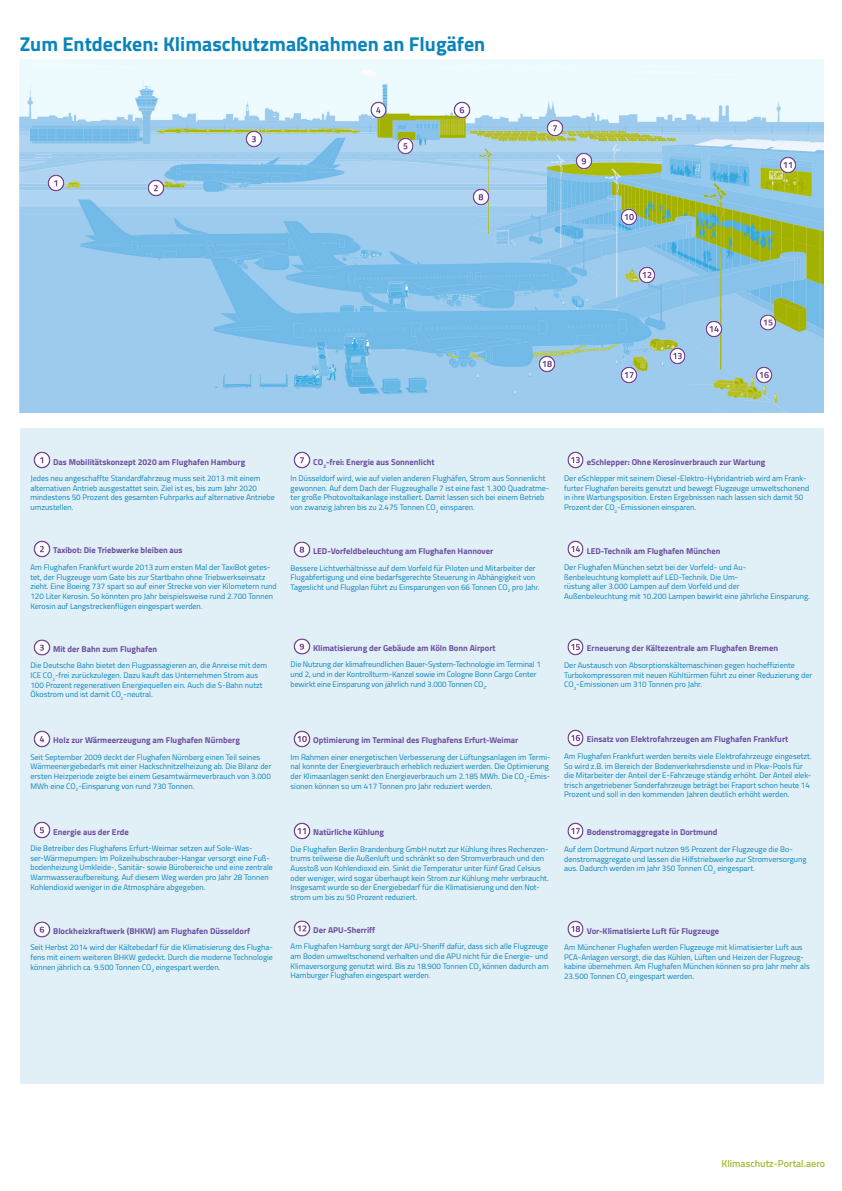
<style>
.page{position:relative;width:842px;height:1191px;background:#fff}
.page>*{position:absolute;margin:0;border:0;box-sizing:border-box;transform-origin:0 0}
.t1{font:700 20px "Titillium";color:#0a84ba}
.t2{font:600 10px "Titillium";color:#a5bb38}
.t3{font:700 8.5px "Titillium";color:#6d4e9f}
.t4{font:8px/9.6px "Titillium";color:#0a84ba}
.s1{font-size:7.5px}
</style>
<div class="page">
<img style="left:20px;top:59px;width:803px;height:353px">
<div style="left:20px;top:428px;width:803px;height:655px;background:#e1f0f7"></div>
<img style="left:33px;top:451px;width:18px;height:18px">
<img style="left:33px;top:540px;width:18px;height:18px">
<img style="left:33px;top:639px;width:18px;height:17px">
<img style="left:33px;top:730px;width:18px;height:18px">
<img style="left:33px;top:821px;width:18px;height:18px">
<img style="left:33px;top:921px;width:18px;height:17px">
<img style="left:293px;top:451px;width:18px;height:18px">
<img style="left:293px;top:541px;width:18px;height:17px">
<img style="left:293px;top:638px;width:18px;height:17px">
<img style="left:293px;top:730px;width:18px;height:18px">
<img style="left:293px;top:822px;width:18px;height:18px">
<img style="left:293px;top:920px;width:18px;height:17px">
<img style="left:567px;top:451px;width:17px;height:18px">
<img style="left:567px;top:540px;width:17px;height:18px">
<img style="left:567px;top:638px;width:17px;height:18px">
<img style="left:567px;top:729px;width:17px;height:18px">
<img style="left:567px;top:822px;width:17px;height:18px">
<img style="left:567px;top:920px;width:17px;height:18px">
<img style="left:702px;top:317px;width:23px;height:23px">
<img style="left:573px;top:149px;width:22px;height:23px">
<img style="left:45px;top:171px;width:22px;height:23px">
<img style="left:617px;top:205px;width:23px;height:23px">
<img style="left:470px;top:186px;width:23px;height:22px">
<img style="left:753px;top:363px;width:22px;height:23px">
<img style="left:757px;top:311px;width:23px;height:23px">
<img style="left:367px;top:99px;width:23px;height:22px">
<img style="left:451px;top:99px;width:22px;height:22px">
<img style="left:394px;top:135px;width:23px;height:22px">
<img style="left:544px;top:117px;width:22px;height:23px">
<img style="left:777px;top:154px;width:22px;height:22px">
<img style="left:145px;top:176px;width:22px;height:23px">
<img style="left:666px;top:344px;width:23px;height:23px">
<img style="left:242px;top:128px;width:23px;height:22px">
<img style="left:636px;top:264px;width:22px;height:22px">
<img style="left:617px;top:364px;width:23px;height:22px">
<img style="left:536px;top:352px;width:22px;height:23px">
<p class="t1" style="left:20px;top:29px;width:467px">Zum Entdecken: Klimaschutzmaßnahmen an Flugäfen</p>
<p class="t3" style="left:53px;top:455px;width:194px">Das Mobilitätskonzept 2020 am Flughafen Hamburg</p>
<p class="t4" style="left:30px;top:473px;width:246px">Jedes neu angeschaffte Standardfahrzeug muss seit 2013 mit einem alternativen Antrieb ausgestattet sein. Ziel ist es, bis zum Jahr 2020 mindestens 50 Prozent des gesamten Fuhrparks auf alternative Antriebe umzustellen.</p>
<p class="t3" style="left:53px;top:544px;width:131px">Taxibot: Die Triebwerke bleiben aus</p>
<p class="t4" style="left:30px;top:562px;width:248px">Am Flughafen Frankfurt wurde 2013 zum ersten Mal der TaxiBot getes&shy;tet, der Flugzeuge vom Gate bis zur Startbahn ohne Triebwerkseinsatz zieht. Eine Boeing 737 spart so auf einer Strecke von vier Kilometern rund 120 Liter Kerosin. So könnten pro Jahr beispielsweise rund 2.700 Tonnen Kerosin auf Langstreckenflügen eingespart werden.</p>
<p class="t3" style="left:53px;top:642px;width:105px">Mit der Bahn zum Flughafen</p>
<p class="t4" style="left:30px;top:660px;width:238px">Die Deutsche Bahn bietet den Flugpassagieren an, die Anreise mit dem ICE CO<sub>2</sub>-frei zurückzulegen. Dazu kauft das Unternehmen Strom aus 100 Prozent regenerativen Energiequellen ein. Auch die S-Bahn nutzt Ökostrom und ist damit CO<sub>2</sub>-neutral.</p>
<p class="t3" style="left:53px;top:733px;width:188px">Holz zur Wärmeerzeugung am Flughafen Nürnberg</p>
<p class="t4" style="left:30px;top:751px;width:242px">Seit September 2009 deckt der Flughafen Nürnberg einen Teil seines Wärmeenergiebedarfs mit einer Hackschnitzelheizung ab. Die Bilanz der ersten Heizperiode zeigte bei einem Gesamtwärmeverbrauch von 3.000<br>MWh eine CO<sub>2</sub>-Einsparung von rund 730 Tonnen.</p>
<p class="t3" style="left:53px;top:825px;width:77px">Energie aus der Erde</p>
<p class="t4" style="left:30px;top:843px;width:244px">Die Betreiber des Flughafens Erfurt-Weimar setzen auf Sole-Was&shy;ser-Wärmepumpen: Im Polizeihubschrauber-Hangar versorgt eine Fuß&shy;bodenheizung Umkleide-, Sanitär- sowie Bürobereiche und eine zentrale Warmwasseraufbereitung. Auf diesem Weg werden pro Jahr 28 Tonnen Kohlendioxid weniger in die Atmosphäre abgegeben.</p>
<p class="t3" style="left:53px;top:924px;width:199px">Blockheizkraftwerk (BHKW) am Flughafen Düsseldorf</p>
<p class="t4" style="left:30px;top:942px;width:244px;text-align:justify">Seit Herbst 2014 wird der Kältebedarf für die Klimatisierung des Flugha&shy;fens mit einem weiteren BHKW gedeckt. Durch die moderne Technologie können jährlich ca. 9.500 Tonnen CO<sub>2</sub> eingespart werden.</p>
<p class="t3" style="left:313px;top:455px;width:123px">CO<sub>2</sub>-frei: Energie aus Sonnenlicht</p>
<p class="t4" style="left:291px;top:473px;width:260px">In Düsseldorf wird, wie auf vielen anderen Flughäfen, Strom aus Sonnenlicht gewonnen. Auf dem Dach der Flugzeughalle 7 ist eine fast 1.300 Quadratme&shy;ter große Photovoltaikanlage installiert. Damit lassen sich bei einem Betrieb von zwanzig Jahren bis zu 2.475 Tonnen CO<sub>2</sub> einsparen.</p>
<p class="t3" style="left:313px;top:544px;width:181px">LED-Vorfeldbeleuchtung am Flughafen Hannover</p>
<p class="t4" style="left:291px;top:562px;width:250px">Bessere Lichtverhältnisse auf dem Vorfeld für Piloten und Mitarbeiter der<br>Flugabfertigung und eine bedarfsgerechte Steuerung in Abhängigkeit von<br>Tageslicht und Flugplan führt zu Einsparungen von 66 Tonnen CO<sub>2</sub> pro Jah<span class="s1">r.</span></p>
<p class="t3" style="left:587px;top:455px;width:180px">eSchlepper: Ohne Kerosinverbrauch zur Wartung</p>
<p class="t4" style="left:564px;top:473px;width:247px">Der eSchlepper mit seinem Diesel-Elektro-Hybridantrieb wird am Frank&shy;furter Flughafen bereits genutzt und bewegt Flugzeuge umweltschonend in ihre Wartungsposition. Ersten Ergebnissen nach lassen sich damit 50<br>Prozent der CO<sub>2</sub>-Emissionen einsparen.</p>
<p class="t3" style="left:587px;top:544px;width:135px">LED-Technik am Flughafen München</p>
<p class="t4" style="left:564px;top:562px;width:247px">Der Flughafen München setzt bei der Vorfeld- und Au-<br>ßenbeleuchtung komplett auf LED-Technik. Die Um-<br>rüstung aller 3.000 Lampen auf dem Vorfeld und der<br>Außenbeleuchtung mit 10.200 Lampen bewirkt eine jährliche Einsparung.</p>
<p class="t3" style="left:313px;top:641px;width:184px">Klimatisierung der Gebäude am Köln Bonn Airport</p>
<p class="t4" style="left:291px;top:659px;width:252px">Die Nutzung der klimafreundlichen Bauer-System-Technologie im Terminal 1 und 2, und in der Kontrollturm-Kanzel sowie im Cologne Bonn Cargo Center bewirkt eine Einsparung von jährlich rund 3.000 Tonnen CO<sub>2</sub>.</p>
<p class="t3" style="left:587px;top:642px;width:193px">Erneuerung der Kältezentrale am Flughafen Bremen</p>
<p class="t4" style="left:564px;top:660px;width:249px">Der Austausch von Absorptionskältemaschinen gegen hocheffiziente<br>Turbokompressoren mit neuen Kühltürmen führt zu einer Reduzierung der<br>CO<sub>2</sub>-Emissionen um 310 Tonnen pro Jahr.</p>
<p class="t3" style="left:313px;top:733px;width:207px">Optimierung im Terminal des Flughafens Erfurt-Weimar</p>
<p class="t4" style="left:291px;top:751px;width:262px">Im Rahmen einer energetischen Verbesserung der Lüftungsanlagen im Termi&shy;nal konnte der Energieverbrauch erheblich reduziert werden. Die Optimierung der Klimaanlagen senkt den Energieverbrauch um 2.185 MWh. Die CO<sub>2</sub>-Emis&shy;sionen können so um 417 Tonnen pro Jahr reduziert werden.</p>
<p class="t3" style="left:313px;top:825px;width:72px">Natürliche Kühlung</p>
<p class="t4" style="left:291px;top:843px;width:260px">Die Flughafen Berlin Brandenburg GmbH nutzt zur Kühlung ihres Rechenzen&shy;trums teilweise die Außenluft und schränkt so den Stromverbrauch und den Ausstoß von Kohlendioxid ein. Sinkt die Temperatur unter fünf Grad Celsius oder weniger, wird sogar überhaupt kein Strom zur Kühlung mehr verbraucht.<br>Insgesamt wurde so der Energiebedarf für die Klimatisierung und den Not&shy;strom um bis zu 50 Prozent reduziert.</p>
<p class="t3" style="left:313px;top:923px;width:64px">Der APU-Sherriff</p>
<p class="t4" style="left:291px;top:941px;width:260px;text-align:justify">Am Flughafen Hamburg sorgt der APU-Sheriff dafür, dass sich alle Flugzeuge am Boden umweltschonend verhalten und die APU nicht für die Energie- und Klimaversorgung genutzt wird. Bis zu 18.900 Tonnen CO<sub>2</sub> können dadurch am Hamburger Flughafen eingespart werden.</p>
<p class="t3" style="left:587px;top:733px;width:203px">Einsatz von Elektrofahrzeugen am Flughafen Frankfurt</p>
<p class="t4" style="left:564px;top:751px;width:249px">Am Flughafen Frankfurt werden bereits viele Elektrofahrzeuge eingesetzt.<br>So wird z.B. im Bereich der Bodenverkehrsdienste und in Pkw-Pools für die Mitarbeiter der Anteil der E-Fahrzeuge ständig erhöht. Der Anteil elek&shy;trisch angetriebener Sonderfahrzeuge beträgt bei Fraport schon heute 14<br>Prozent und soll in den kommenden Jahren deutlich erhöht werden.</p>
<p class="t3" style="left:587px;top:826px;width:132px">Bodenstromaggregate in Dortmund</p>
<p class="t4" style="left:564px;top:844px;width:244px">Auf dem Dortmund Airport nutzen 95 Prozent der Flugzeuge die Bo&shy;denstromaggregate und lassen die Hilfstriebwerke zur Stromversorgung aus. Dadurch werden im Jahr 350 Tonnen CO<sub>2</sub> eingespart.</p>
<p class="t3" style="left:587px;top:924px;width:134px">Vor-Klimatisierte Luft für Flugzeuge</p>
<p class="t4" style="left:564px;top:942px;width:247px">Am Münchener Flughafen werden Flugzeuge mit klimatisierter Luft aus PCA-Anlagen versorgt, die das Kühlen, Lüften und Heizen der Flugzeug&shy;kabine übernehmen. Am Flughafen München können so pro Jahr mehr als 23.500 Tonnen CO<sub>2</sub> eingespart werden.</p>
<p class="t2" style="left:721px;top:1156px;width:105px">Klimaschutz-Portal.aero</p>
</div>
